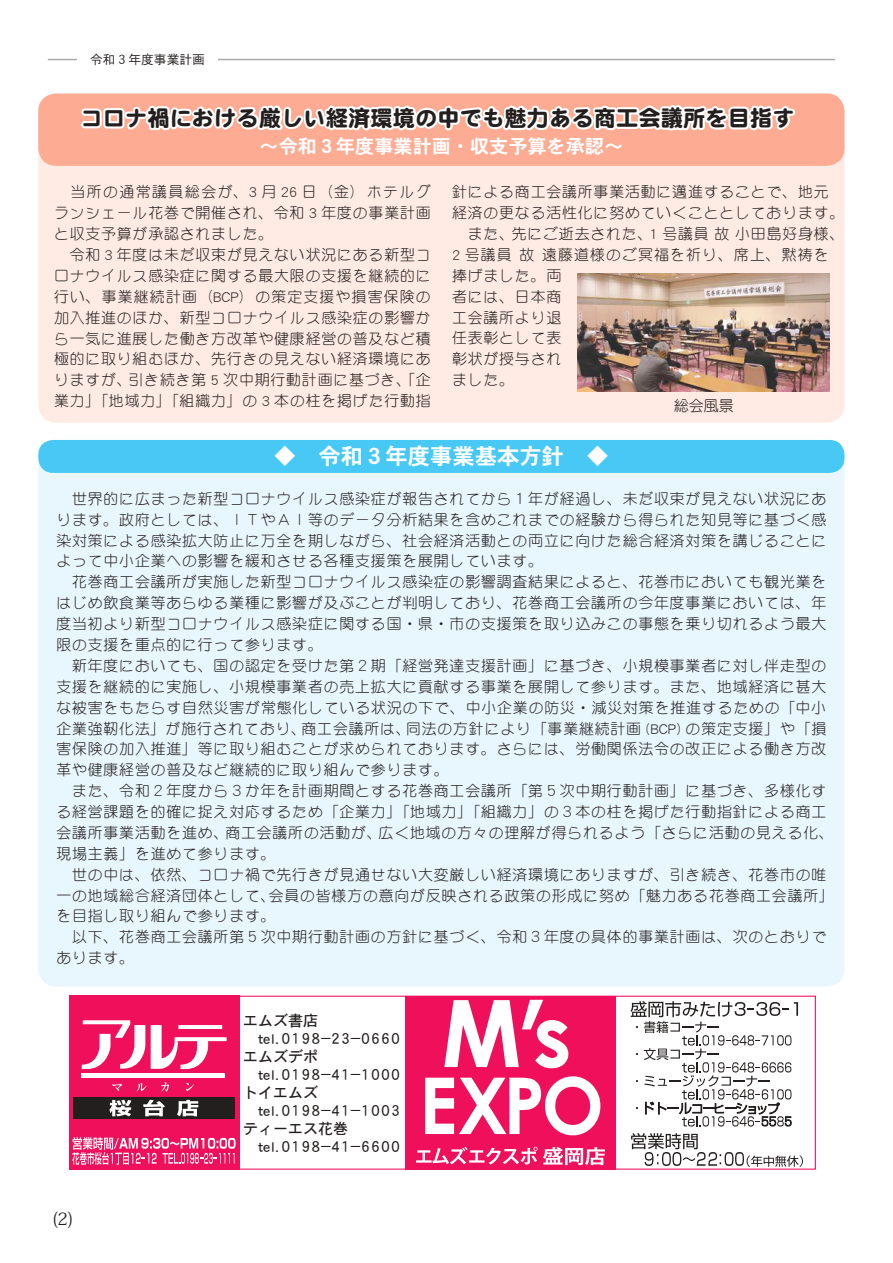
<style>
.page{position:relative;width:893px;height:1263px;background:#fff}
.page>*{position:absolute;margin:0;border:0;box-sizing:border-box;transform-origin:0 0}
.t1{font:22.35px "DF Maru Gothic Std W9";color:#241f1f}
.t2{font:22.35px "DFHS Gothic Std W7";color:#fff}
.t3{font:19.2px "DFHS Gothic Std W7";color:#fff}
.t4{font:16.95px "Koz Min Pro";color:#241f1f}
.t5{font:15px "DFHS Gothic Std W5";letter-spacing:-.3em;color:#241f1f}
.t6{font:15px "DFHS Gothic Std W5";color:#241f1f}
.t7{font:15px "DF Maru Gothic Std W3";color:#241f1f}
.t8{font:14.85px/20.9px "DF Maru Gothic Std W3";letter-spacing:.055em;color:#241f1f}
.t9{font:12.75px "DFHS Gothic Std W3";color:#241f1f}
</style>
<div class="page">
<div style="left:38px;top:94px;width:806px;height:329px;background:#ffebe4;border-radius:18px"></div>
<div style="left:38px;top:447px;width:806px;height:539px;background:#e8f6fe;border-radius:18px"></div>
<hr style="left:48px;top:59px;width:787px;height:1px;background:#aaaaac">
<div style="left:38px;top:94px;width:806px;height:72px;background:#fdac93;border-radius:18px"></div>
<div style="left:38px;top:440px;width:806px;height:33px;background:#48c9f5;border-radius:15px"></div>
<div style="left:77px;top:53px;width:141px;height:13px;background:#fff"></div>
<div style="left:405px;top:996px;width:211px;height:174px;background:#ef0f5a"></div>
<svg style="left:444px;top:1000px;width:124px;height:68px"></svg>
<svg style="left:425px;top:1076px;width:175px;height:59px"></svg>
<svg style="left:416px;top:1147px;width:189px;height:18px"></svg>
<div style="left:69px;top:996px;width:170px;height:174px;background:#ef0f5a"></div>
<div style="left:73px;top:1097px;width:162px;height:22px;background:#241f1f"></div>
<svg style="left:109px;top:1100px;width:22px;height:16px"></svg>
<svg style="left:143px;top:1100px;width:22px;height:16px"></svg>
<svg style="left:177px;top:1100px;width:21px;height:16px"></svg>
<svg style="left:72px;top:1137px;width:164px;height:28px"></svg>
<svg style="left:82px;top:1020px;width:145px;height:49px"></svg>
<div style="left:81px;top:1073px;width:144px;height:5px;background:#fff"></div>
<svg style="left:112px;top:1084px;width:10px;height:7px"></svg>
<svg style="left:137px;top:1083px;width:9px;height:8px"></svg>
<svg style="left:161px;top:1082px;width:8px;height:9px"></svg>
<svg style="left:186px;top:1083px;width:8px;height:8px"></svg>
<svg style="left:631px;top:1133px;width:172px;height:34px"></svg>
<svg style="left:630px;top:1001px;width:168px;height:125px"></svg>
<div style="left:69px;top:996px;width:747px;height:174px;border:1px solid #ef0f5a"></div>
<svg style="left:79px;top:58px;width:718px;height:108px"></svg>
<img style="left:578px;top:273px;width:252px;height:119px">
<p class="t9" style="left:77px;top:53px;width:142px">　令和３年度事業計画　</p>
<h1 class="t1" style="left:80px;top:106px;width:716px">コロナ禍における厳しい経済環境の中でも魅力ある商工会議所を目指す</h1>
<p class="t3" style="left:260px;top:135px;width:365px">～令和３年度事業計画・収支予算を承認～</p>
<p class="t8" style="left:54px;top:181px;width:378px">　当所の通常議員総会が、3 月 26 日（金）ホテルグランシェール花巻で開催され、令和 3 年度の事業計画と収支予算が承認されました。<br>　令和 3 年度は未だ収束が見えない状況にある新型コロナウイルス感染症に関する最大限の支援を継続的に行い、事業継続計画（BCP）の策定支援や損害保険の加入推進のほか、新型コロナウイルス感染症の影響から一気に進展した働き方改革や健康経営の普及など積極的に取り組むほか、先行きの見えない経済環境にありますが、引き続き第 5 次中期行動計画に基づき、「企業力」「地域力」「組織力」の 3 本の柱を掲げた行動指</p>
<h1 class="t2" style="left:274px;top:444px;width:336px">◆　令和３年度事業基本方針　◆</h1>
<p class="t8" style="left:56px;top:488px;width:779px;text-indent:16px">世界的に広まった新型コロナウイルス感染症が報告されてから１年が経過し、未だ収束が見えない状況にあります。政府としては、ＩＴやＡＩ等のデータ分析結果を含めこれまでの経験から得られた知見等に基づく感染対策による感染拡大防止に万全を期しながら、社会経済活動との両立に向けた総合経済対策を講じることによって中小企業への影響を緩和させる各種支援策を展開しています。<br>　花巻商工会議所が実施した新型コロナウイルス感染症の影響調査結果によると、花巻市においても観光業をはじめ飲食業等あらゆる業種に影響が及ぶことが判明しており、花巻商工会議所の今年度事業においては、年度当初より新型コロナウイルス感染症に関する国・県・市の支援策を取り込みこの事態を乗り切れるよう最大限の支援を重点的に行って参ります。<br>　新年度においても、国の認定を受けた第２期「経営発達支援計画」に基づき、小規模事業者に対し伴走型の支援を継続的に実施し、小規模事業者の売上拡大に貢献する事業を展開して参ります。また、地域経済に甚大な被害をもたらす自然災害が常態化している状況の下で、中小企業の防災・減災対策を推進するための｢中小企業強靭化法｣が施行されており、商工会議所は、同法の方針により「事業継続計画 (BCP) の策定支援」や「損害保険の加入推進」等に取り組むことが求められております。さらには、労働関係法令の改正による働き方改革や健康経営の普及など継続的に取り組んで参ります。<br>　また、令和２年度から３か年を計画期間とする花巻商工会議所「第５次中期行動計画」に基づき、多様化する経営課題を的確に捉え対応するため「企業力」「地域力」「組織力」の３本の柱を掲げた行動指針による商工会議所事業活動を進め、商工会議所の活動が、広く地域の方々の理解が得られるよう「さらに活動の見える化、現場主義」を進めて参ります。<br>　世の中は、依然、コロナ禍で先行きが見通せない大変厳しい経済環境にありますが、引き続き、花巻市の唯一の地域総合経済団体として、会員の皆様方の意向が反映される政策の形成に努め「魅力ある花巻商工会議所」を目指し取り組んで参ります。<br>　以下、花巻商工会議所第５次中期行動計画の方針に基づく、令和３年度の具体的事業計画は、次のとおりであります。</p>
<p class="t8" style="left:452px;top:181px;width:394px">針による商工会議所事業活動に邁進することで、地元経済の更なる活性化に努めていくこととしております。　また、先にご逝去された、1 号議員 故 小田島好身様、<br>2 号議員 故 遠藤道様のご冥福を祈り、席上、黙祷を捧げました。両<br>者には、日本商<br>工会議所より退<br>任表彰として表<br>彰状が授与され<br>ました。</p>
<p class="t7" style="left:674px;top:397px;width:61px">総会風景</p>
<p class="t4" style="left:52px;top:1207px;width:23px">(2)</p>
<p class="t5" style="left:243px;top:1013px;width:76px">エムズ書店</p>
<p class="t5" style="left:258px;top:1031px;width:146px">tel. ０１９８－２３－０６６０</p>
<p class="t5" style="left:243px;top:1049px;width:76px">エムズデポ</p>
<p class="t5" style="left:243px;top:1067px;width:161px">　tel. ０１９８－４１－１０００</p>
<p class="t5" style="left:243px;top:1085px;width:76px">トイエムズ</p>
<p class="t5" style="left:258px;top:1103px;width:146px">tel. ０１９８－４１－１００３</p>
<p class="t6" style="left:243px;top:1121px;width:106px">ティーエス花巻</p>
<p class="t5" style="left:258px;top:1139px;width:146px">tel. ０１９８－４１－６６００</p>
</div>
